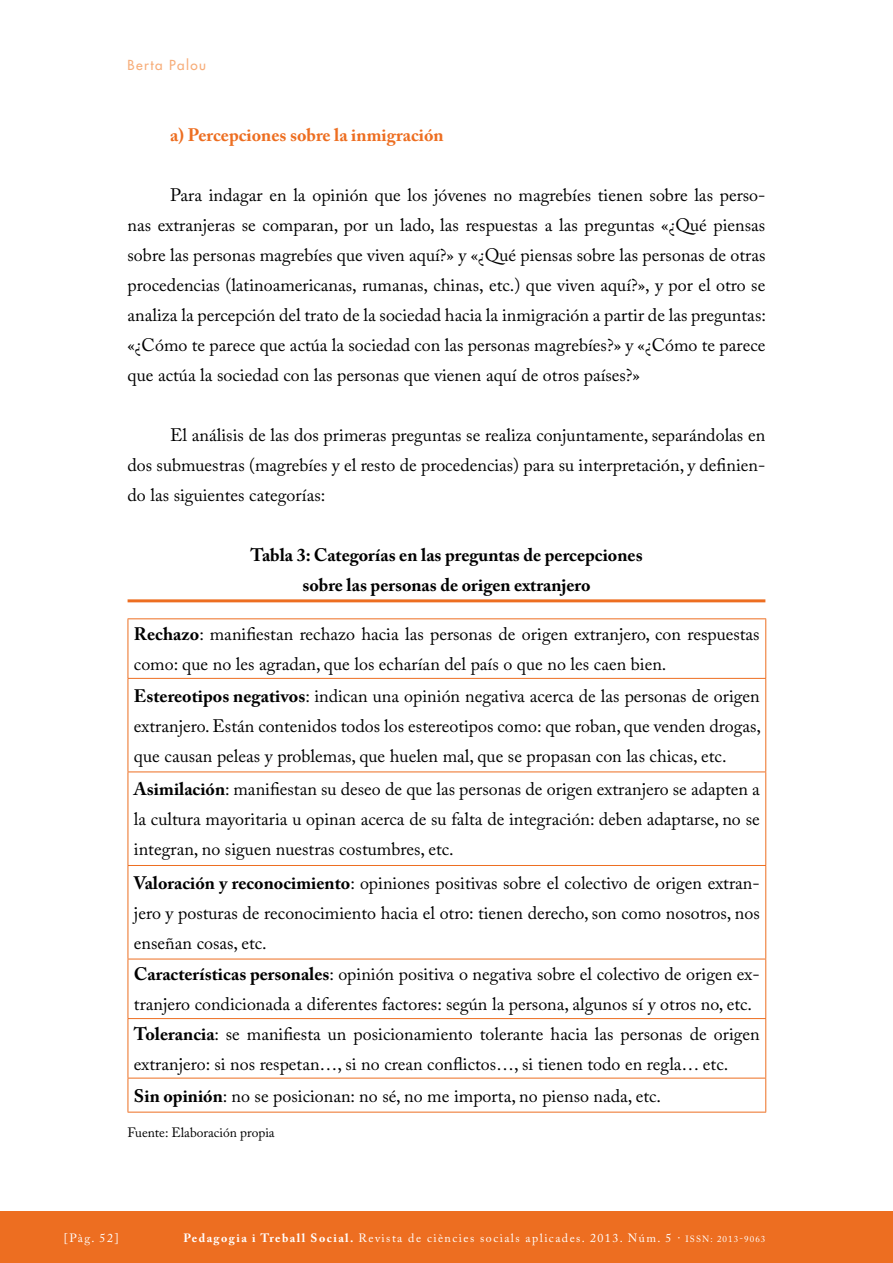
<style>
.page{position:relative;width:893px;height:1263px;background:#fff}
.page>*{position:absolute;margin:0;border:0;box-sizing:border-box;transform-origin:0 0}
.t1{font:18px/30px "Adobe Caslon Pro";color:#000;text-align:justify}
.t2{font:700 18px/30px "Adobe Caslon Pro";color:#000;text-align:center}
.t3{font:700 18px "Adobe Caslon Pro";color:#ed6e21}
.t4{font:13.5px "Adobe Caslon Pro";color:#000}
.t5{font:13.5px "Futura";letter-spacing:.1em;color:#f7ad79}
.t6{font:12px "Adobe Caslon Pro";letter-spacing:.12em;color:#fff}
.s1{font-weight:700}
.s2{font-size:9px}
</style>
<div class="page">
<div style="left:0;top:1212px;width:893px;height:51px;background:#ed6e21"></div>
<hr style="left:128px;top:599px;width:637px;height:3px;background:#ed6e21">
<hr style="left:128px;top:618px;width:638px;height:1px;background:#ed6e21">
<hr style="left:128px;top:619px;width:1px;height:59px;background:#ed6e21">
<hr style="left:765px;top:619px;width:1px;height:59px;background:#ed6e21">
<hr style="left:128px;top:678px;width:638px;height:1px;background:#ed6e21">
<hr style="left:128px;top:679px;width:1px;height:92px;background:#ed6e21">
<hr style="left:765px;top:679px;width:1px;height:92px;background:#ed6e21">
<hr style="left:128px;top:771px;width:638px;height:1px;background:#ed6e21">
<hr style="left:128px;top:772px;width:1px;height:93px;background:#ed6e21">
<hr style="left:765px;top:772px;width:1px;height:93px;background:#ed6e21">
<hr style="left:128px;top:865px;width:638px;height:1px;background:#ed6e21">
<hr style="left:128px;top:866px;width:1px;height:93px;background:#ed6e21">
<hr style="left:765px;top:866px;width:1px;height:93px;background:#ed6e21">
<hr style="left:128px;top:959px;width:638px;height:1px;background:#ed6e21">
<hr style="left:128px;top:959px;width:1px;height:59px;background:#ed6e21">
<hr style="left:765px;top:959px;width:1px;height:59px;background:#ed6e21">
<hr style="left:128px;top:1018px;width:638px;height:1px;background:#ed6e21">
<hr style="left:128px;top:1019px;width:1px;height:59px;background:#ed6e21">
<hr style="left:765px;top:1019px;width:1px;height:59px;background:#ed6e21">
<hr style="left:128px;top:1078px;width:638px;height:1px;background:#ed6e21">
<hr style="left:128px;top:1078px;width:1px;height:34px;background:#ed6e21">
<hr style="left:765px;top:1078px;width:1px;height:34px;background:#ed6e21">
<hr style="left:128px;top:1112px;width:638px;height:1px;background:#ed6e21">
<p class="t5" style="left:128px;top:57px;width:80px">Berta Palou</p>
<p class="t3" style="left:170px;top:124px;width:275px">a) Percepciones sobre la inmigración</p>
<p class="t1" style="left:128px;top:180px;width:640px;text-indent:43px">Para indagar en la opinión que los jóvenes no magrebíes tienen sobre las perso&shy;nas extranjeras se comparan, por un lado, las respuestas a las preguntas «¿Qué piensas sobre las personas magrebíes que viven aquí?» y «¿Qué piensas sobre las personas de otras procedencias (latinoamericanas, rumanas, chinas, etc.) que viven aquí?», y por el otro se analiza la percepción del trato de la sociedad hacia la inmigración a partir de las preguntas: «¿Cómo te parece que actúa la sociedad con las personas magrebíes?» y «¿Cómo te parece que actúa la sociedad con las personas que vienen aquí de otros países?»</p>
<p class="t1" style="left:128px;top:420px;width:639px;text-indent:43px">El análisis de las dos primeras preguntas se realiza conjuntamente, separándolas en dos submuestras (magrebíes y el resto de procedencias) para su interpretación, y definien&shy;do las siguientes categorías:</p>
<p class="t2" style="left:250px;top:540px;width:394px">Tabla 3: Categorías en las preguntas de percepciones sobre las personas de origen extranjero</p>
<p class="t1" style="left:134px;top:619px;width:629px;line-height:30.5px;text-align:left"><span class="s1">Rechazo</span>: manifiestan rechazo hacia las personas de origen extranjero, con respuestas como: que no les agradan, que los echarían del país o que no les caen bien.<br><span class="s1">Estereotipos negativos</span>: indican una opinión negativa acerca de las personas de origen extranjero. Están contenidos todos los estereotipos como: que roban, que venden drogas, que causan peleas y problemas, que huelen mal, que se propasan con las chicas, etc.</p>
<p class="t1" style="left:134px;top:774px;width:627px"><span class="s1">Asimilación</span>: manifiestan su deseo de que las personas de origen extranjero se adapten a la cultura mayoritaria u opinan acerca de su falta de integración: deben adaptarse, no se integran, no siguen nuestras costumbres, etc.</p>
<p class="t1" style="left:134px;top:868px;width:627px;text-align:left"><span class="s1">Valoración y reconocimiento</span>: opiniones positivas sobre el colectivo de origen extran&shy;jero y posturas de reconocimiento hacia el otro: tienen derecho, son como nosotros, nos enseñan cosas, etc.<br><span class="s1">Características personales</span>: opinión positiva o negativa sobre el colectivo de origen ex&shy;tranjero condicionada a diferentes factores: según la persona, algunos sí y otros no, etc.<br><span class="s1">Tolerancia</span>: se manifiesta un posicionamiento tolerante hacia las personas de origen extranjero: si nos respetan…, si no crean conflictos…, si tienen todo en regla… etc.</p>
<p class="t1" style="left:134px;top:1080px;width:529px"><span class="s1">Sin opinión</span>: no se posicionan: no sé, no me importa, no pienso nada, etc.</p>
<p class="t4" style="left:128px;top:1124px;width:149px">Fuente: Elaboración propia</p>
<p class="t6" style="left:64px;top:1231px;width:56px">[Pàg. 52]</p>
<p class="t6" style="left:183px;top:1231px;width:584px"><span class="s1">Pedagogia i Treball Social.</span> Revista de ciències socials aplicades. 2013. Núm. 5 · <span class="s2">ISSN: 2013-9063</span></p>
</div>
